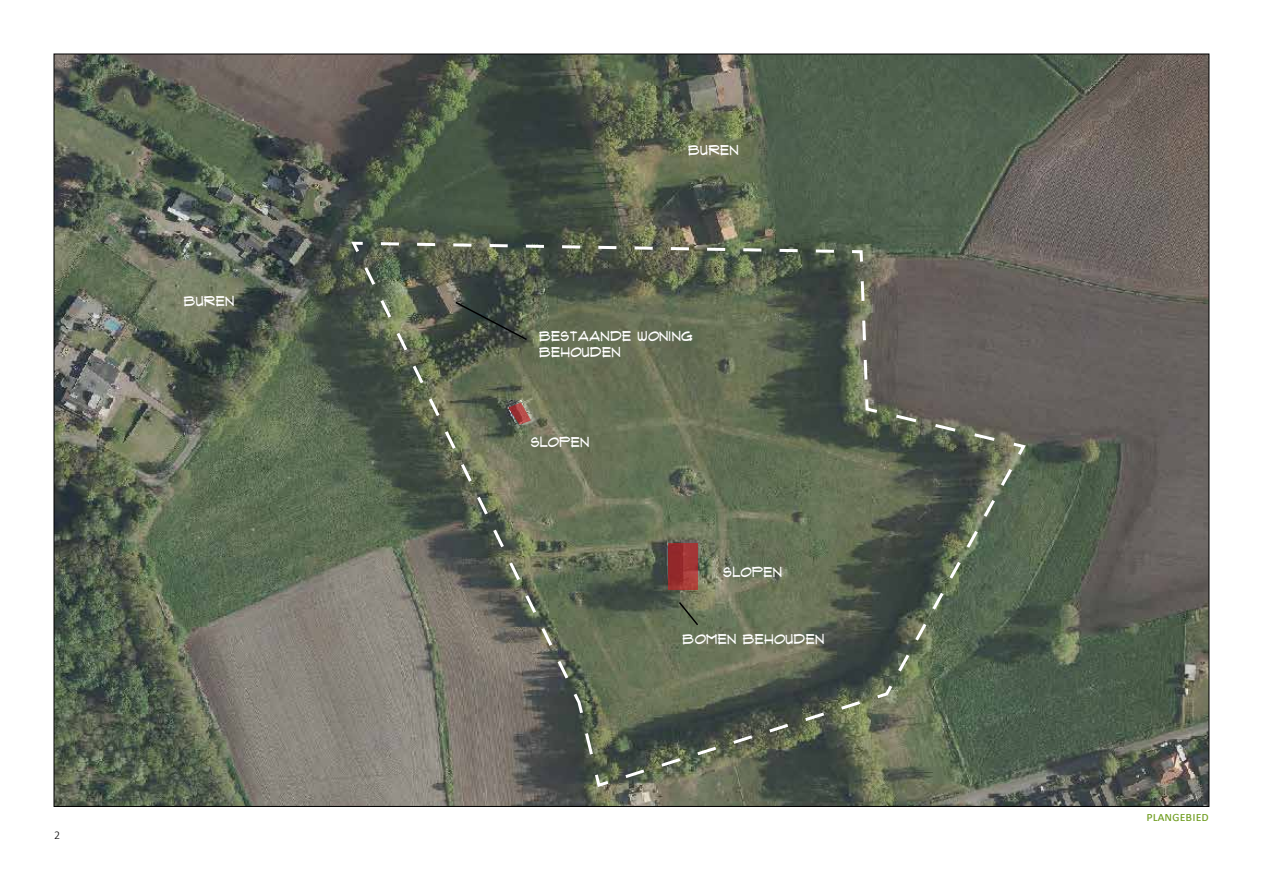
<style>
.page{position:relative;width:1263px;height:893px;background:#fff}
.page>*{position:absolute;margin:0;border:0;box-sizing:border-box;transform-origin:0 0}
.t1{font:13.5px/16.2px "Flux Architect";color:#fff}
.t2{font:13.5px "Calibri";color:#719e23}
.t3{font:300 12px "Calibri";color:#000}
</style>
<div class="page">
<img style="left:56px;top:56px;width:1151px;height:749px">
<svg style="left:349px;top:240px;width:679px;height:549px;background:#616857"></svg>
<svg style="left:454px;top:300px;width:74px;height:41px;background:#3f483f"></svg>
<svg style="left:677px;top:600px;width:23px;height:27px"></svg>
<svg style="left:508px;top:402px;width:23px;height:23px"></svg>
<svg style="left:668px;top:543px;width:30px;height:47px"></svg>
<p class="t1" style="left:184px;top:292px;width:52px">BUREN</p>
<p class="t3" style="left:54px;top:827px;width:8px">2</p>
<p class="t1" style="left:688px;top:142px;width:52px">BUREN</p>
<p class="t1" style="left:539px;top:327px;width:156px">BESTAANDE WONING<br>BEHOUDEN</p>
<p class="t1" style="left:531px;top:433px;width:61px">SLOPEN</p>
<p class="t1" style="left:724px;top:563px;width:61px">SLOPEN</p>
<p class="t1" style="left:683px;top:631px;width:143px">BOMEN BEHOUDEN</p>
<p class="t2" style="left:1146px;top:808px;width:64px">plangebied</p>
</div>
